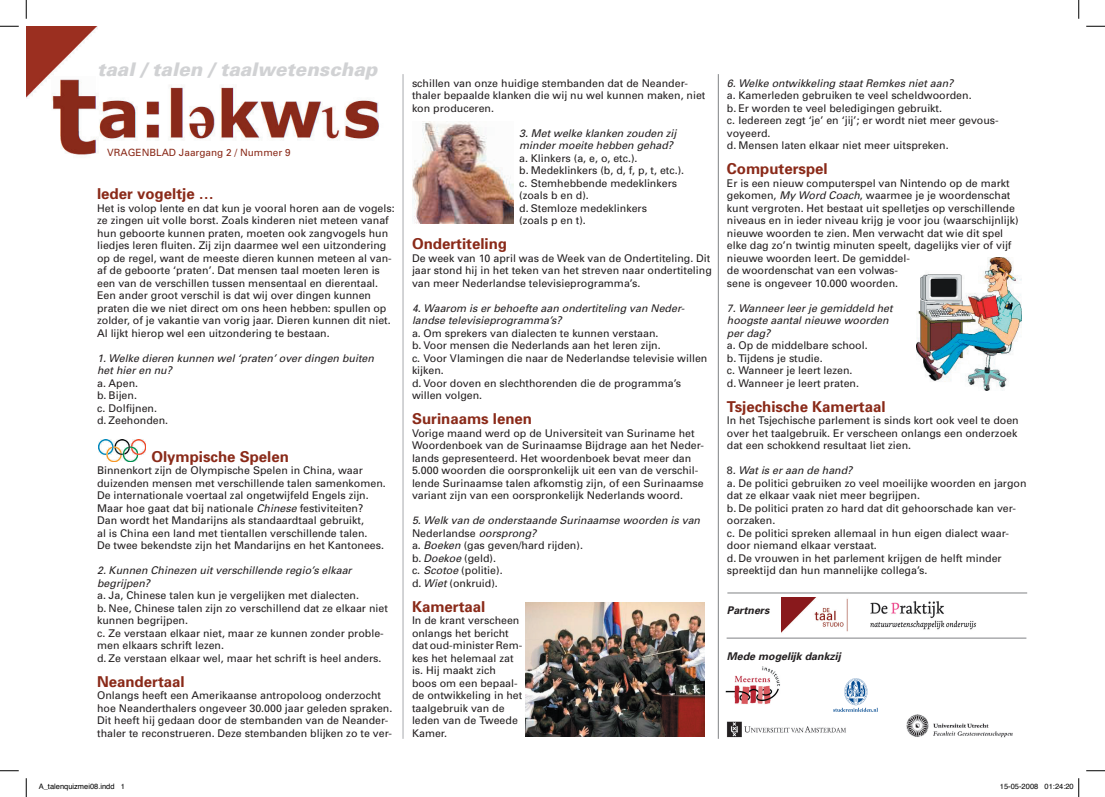
<style>
.page{position:relative;width:1105px;height:797px;background:#fff}
.page>*{position:absolute;margin:0;border:0;box-sizing:border-box;transform-origin:0 0}
.t1{font:italic 900 18.75px "Univers";color:#d1d2d4}
.t2{font:700 15px "Univers";color:#8a2a19}
.t3{font:10.62px/12.5px "Univers";color:#231f20}
.t4{font:italic 10.62px/12.5px "Univers";color:#231f20}
.t5{font:italic 700 10.62px "Univers";color:#231f20}
.t6{font:10px "Univers";color:#8a2a19}
.t7{font:7.5px "Helvetica";color:#000}
.s1{font-style:italic}
.s2{font-style:normal}
</style>
<div class="page">
<img style="left:26px;top:26px;width:71px;height:72px">
<img style="left:52px;top:77px;width:327px;height:78px">
<hr style="left:403px;top:74px;width:1px;height:664px;background:#a8a9ad">
<hr style="left:718px;top:74px;width:1px;height:664px;background:#808285">
<hr style="left:727px;top:592px;width:300px;height:1px;background:#808285">
<hr style="left:727px;top:638px;width:299px;height:1px;background:#808285">
<img style="left:871px;top:601px;width:106px;height:29px">
<img style="left:781px;top:597px;width:67px;height:36px">
<img style="left:725px;top:666px;width:55px;height:38px">
<svg style="left:833px;top:678px;width:45px;height:34px"></svg>
<img style="left:906px;top:714px;width:107px;height:23px">
<img style="left:726px;top:721px;width:120px;height:17px">
<img style="left:412px;top:122px;width:101px;height:102px">
<img style="left:916px;top:257px;width:106px;height:133px">
<img style="left:526px;top:602px;width:179px;height:134px">
<img style="left:98px;top:439px;width:47px;height:23px">
<svg style="left:0;top:25px;width:19px;height:2px"></svg>
<svg style="left:1086px;top:25px;width:19px;height:2px"></svg>
<svg style="left:0;top:770px;width:19px;height:1px"></svg>
<svg style="left:1086px;top:770px;width:19px;height:1px"></svg>
<svg style="left:25px;top:0;width:2px;height:19px"></svg>
<svg style="left:25px;top:778px;width:2px;height:19px"></svg>
<svg style="left:1078px;top:0;width:1px;height:19px"></svg>
<svg style="left:1078px;top:778px;width:1px;height:19px"></svg>
<h1 class="t1" style="left:97px;top:57px;width:282px">taal / talen / taalwetenschap</h1>
<p class="t6" style="left:107px;top:146px;width:185px">VRAGENBLAD Jaargang 2 / Nummer 9</p>
<h2 class="t2" style="left:97px;top:184px;width:118px">Ieder vogeltje …</h2>
<p class="t3" style="left:97px;top:201px;width:299px">Het is volop lente en dat kun je vooral horen aan de vogels: ze zingen uit volle borst. Zoals kinderen niet meteen vanaf hun geboorte kunnen praten, moeten ook zangvogels hun liedjes leren fluiten. Zij zijn daarmee wel een uitzondering op de regel, want de meeste dieren kunnen meteen al van&shy;af de geboorte ‘praten’. Dat mensen taal moeten leren is een van de verschillen tussen mensentaal en dierentaal.<br>Een ander groot verschil is dat wij over dingen kunnen praten die we niet direct om ons heen hebben: spullen op zolder, of je vakantie van vorig jaar. Dieren kunnen dit niet.<br>Al lijkt hierop wel een uitzondering te bestaan.</p>
<p class="t4" style="left:97px;top:351px;width:278px">1. Welke dieren kunnen wel ‘praten’ over dingen buiten het hier en nu?</p>
<p class="t3" style="left:97px;top:376px;width:73px">a. Apen.<br>b. Bijen.<br>c. Dolfijnen. d. Zeehonden.</p>
<h2 class="t2" style="left:151px;top:447px;width:139px">Olympische Spelen</h2>
<p class="t3" style="left:97px;top:464px;width:290px">Binnenkort zijn de Olympische Spelen in China, waar duizen den mensen met verschillen de talen samenkomen.<br>De inter nationale voertaal zal on ge twijfeld Engels zijn.<br>Maar hoe gaat dat bij nationale <span class="s1">Chinese</span> festiviteiten?<br>Dan wordt het Mandarijns als stan daardtaal gebruikt,<br>al is China een land met tientallen ver schillende talen.<br>De twee bekendste zijn het Mandarijns en het Kantonees.</p>
<p class="t4" style="left:97px;top:564px;width:256px">2. Kunnen Chinezen uit verschillende regio’s elkaar begrijpen?</p>
<p class="t3" style="left:97px;top:589px;width:292px">a. Ja, Chinese talen kun je vergelijken met dialecten.<br>b. Nee, Chinese talen zijn zo verschillend dat ze elkaar niet kunnen begrijpen.<br>c. Ze verstaan elkaar niet, maar ze kunnen zonder pro ble&shy;men elkaars schrift lezen.<br>d. Ze verstaan elkaar wel, maar het schrift is heel anders.</p>
<h2 class="t2" style="left:97px;top:672px;width:89px">Neandertaal</h2>
<p class="t3" style="left:97px;top:689px;width:297px">Onlangs heeft een Amerikaanse antropoloog onderzocht hoe Neanderthalers ongeveer 30.000 jaar geleden spraken.<br>Dit heeft hij gedaan door de stembanden van de Neander&shy;thaler te reconstrueren. Deze stembanden blijken zo te ver-</p>
<p class="t3" style="left:412px;top:76px;width:295px">schillen van onze huidige stembanden dat de Neander&shy;thaler bepaalde klanken die wij nu wel kunnen maken, niet kon produceren.</p>
<p class="t4" style="left:519px;top:126px;width:159px">3. Met welke klanken zouden zij minder moeite hebben gehad?</p>
<p class="t3" style="left:519px;top:151px;width:167px">a. Klinkers (a, e, o, etc.).<br>b. Medeklinkers (b, d, f, p, t, etc.). c. Stemhebbende medeklinkers (zoals b en d).<br>d. Stemloze medeklinkers<br>(zoals p en t).</p>
<h2 class="t2" style="left:412px;top:234px;width:97px">Ondertiteling</h2>
<p class="t3" style="left:412px;top:251px;width:301px">De week van 10 april was de Week van de Ondertiteling. Dit jaar stond hij in het teken van het streven naar ondertiteling van meer Nederlandse televisieprogramma’s.</p>
<p class="t4" style="left:412px;top:301px;width:274px">4. Waarom is er behoefte aan ondertiteling van Neder&shy;landse televisieprogramma’s?</p>
<p class="t3" style="left:412px;top:326px;width:297px">a. Om sprekers van dialecten te kunnen verstaan.<br>b. Voor mensen die Nederlands aan het leren zijn.<br>c. Voor Vlamingen die naar de Nederlandse televisie willen kijken.<br>d. Voor doven en slechthorenden die de programma’s willen volgen.</p>
<h2 class="t2" style="left:412px;top:409px;width:122px">Surinaams lenen</h2>
<p class="t3" style="left:412px;top:426px;width:294px">Vorige maand werd op de Universiteit van Suriname het Woordenboek van de Surinaamse Bijdrage aan het Neder&shy;lands gepresenteerd. Het woordenboek bevat meer dan 5.000 woorden die oorspronkelijk uit een van de verschil&shy;lende Surinaamse talen afkomstig zijn, of een Surinaamse variant zijn van een oorspronkelijk Nederlands woord.</p>
<p class="t4" style="left:412px;top:514px;width:290px">5. Welk van de onderstaande Surinaamse woorden is van<br><span class="s2">Nederlandse</span> oorsprong?<br><span class="s2">a.</span> Boeken <span class="s2">(gas geven/hard rijden).<br>b.</span> Doekoe <span class="s2">(geld).<br>c.</span> Scotoe <span class="s2">(politie).<br>d.</span> Wiet <span class="s2">(onkruid).</span></p>
<h2 class="t2" style="left:412px;top:597px;width:75px">Kamertaal</h2>
<p class="t3" style="left:412px;top:614px;width:112px">In de krant ver scheen onlangs het bericht dat oud-minister Rem&shy;kes het helemaal zat is. Hij maakt zich boos om een bepaal&shy;de ont wik ke ling in het taal gebruik van de leden van de Tweede<br>Kamer.</p>
<p class="t4" style="left:727px;top:76px;width:228px">6. Welke ontwikkeling staat Remkes niet aan?</p>
<p class="t3" style="left:727px;top:89px;width:273px">a. Kamerleden gebruiken te veel scheldwoorden.<br>b. Er worden te veel beledigingen gebruikt.<br>c. Iedereen zegt ‘je’ en ‘jij’; er wordt niet meer gevous&shy;voyeerd.<br>d. Mensen laten elkaar niet meer uitspreken.</p>
<h2 class="t2" style="left:727px;top:159px;width:102px">Computerspel</h2>
<p class="t3" style="left:727px;top:176px;width:293px">Er is een nieuw computerspel van Nintendo op de markt gekomen, <span class="s1">My Word Coach</span>, waarmee je je woorden schat kunt vergroten. Het bestaat uit spelletjes op verschillende niveaus en in ieder niveau krijg je voor jou (waar schijnlijk) nieuwe woorden te zien. Men verwacht dat wie dit spel elke dag zo’n twintig minuten speelt, dage lijks vier of vijf nieuwe woor den leert. De gemiddel-<br>de woorden schat van een volwas-<br>sene is onge veer 10.000 woorden.</p>
<p class="t4" style="left:727px;top:301px;width:167px">7. Wanneer leer je gemiddeld het hoogste aantal nieuwe woorden per dag?</p>
<p class="t3" style="left:727px;top:339px;width:142px">a. Op de middelbare school. b. Tijdens je studie.<br>c. Wanneer je leert lezen.<br>d. Wanneer je leert praten.</p>
<h2 class="t2" style="left:727px;top:397px;width:160px">Tsjechische Kamertaal</h2>
<p class="t3" style="left:727px;top:414px;width:293px">In het Tsjechische parlement is sinds kort ook veel te doen over het taalgebruik. Er verscheen onlangs een onderzoek dat een schokkend resultaat liet zien.</p>
<p class="t3" style="left:727px;top:464px;width:301px">8<span class="s1">. Wat is er aan de hand?<br></span>a. De politici gebruiken zo veel moeilijke woorden en jargon dat ze elkaar vaak niet meer begrijpen.<br>b. De politici praten zo hard dat dit gehoorschade kan ver&shy;oor zaken.<br>c. De politici spreken allemaal in hun eigen dialect waar&shy;door niemand elkaar verstaat.<br>d. De vrouwen in het parlement krijgen de helft minder spreek tijd dan hun mannelijke collega’s.</p>
<p class="t5" style="left:727px;top:603px;width:44px">Partners</p>
<p class="t5" style="left:727px;top:649px;width:115px">Mede mogelijk dankzij</p>
<p class="t7" style="left:39px;top:781px;width:88px">A_talenquizmei08.indd 1</p>
<p class="t7" style="left:1000px;top:781px;width:75px">15-05-2008 01:24:20</p>
</div>
